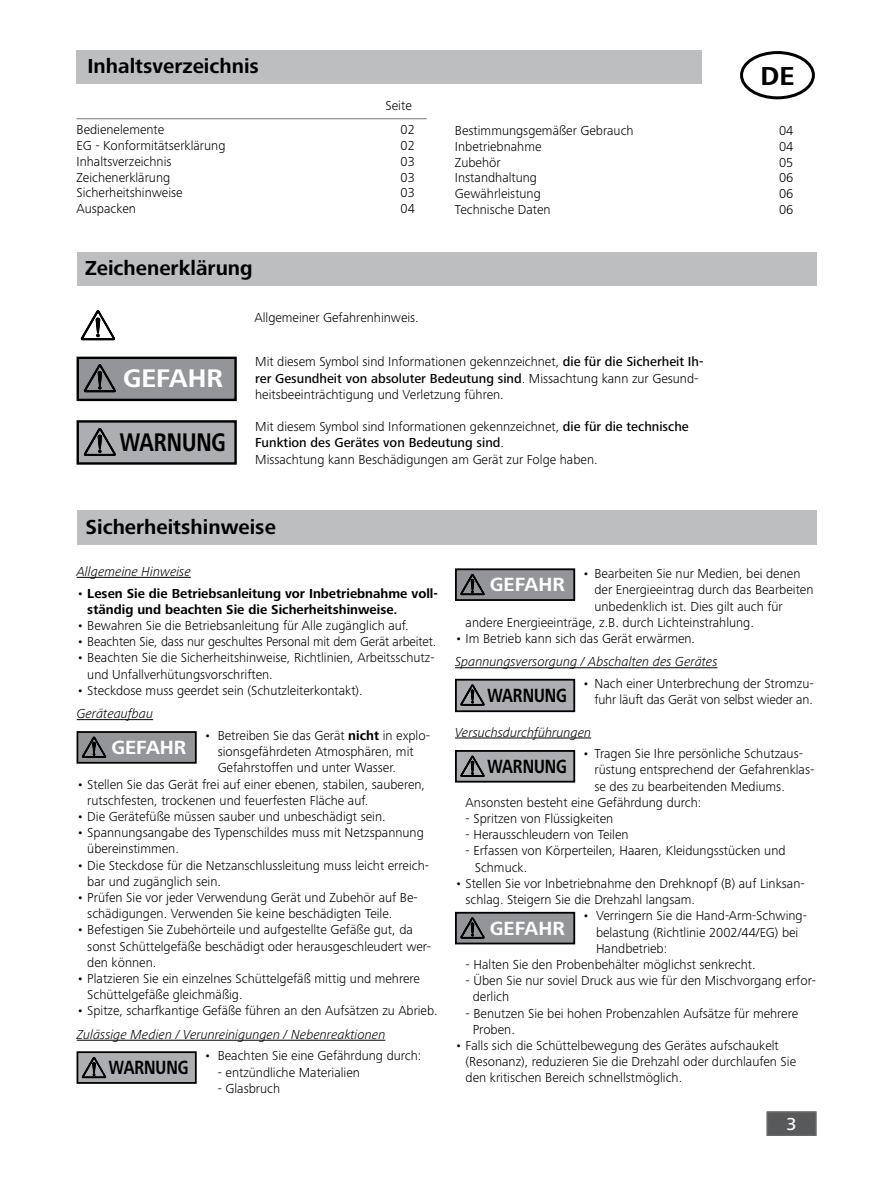
<style>
.page{position:relative;width:893px;height:1187px;background:#fff}
.page>*{position:absolute;margin:0;border:0;box-sizing:border-box;transform-origin:0 0}
.t1{font:700 27px "Frutiger Next IKA";color:#000}
.t2{font:700 26.4px "Frutiger Next IKA";color:#000;scale:.78 1}
.t3{font:700 26.4px "Frutiger Next IKA";color:#fff}
.t4{font:700 21px "Frutiger Next IKA";color:#000}
.t5{font:700 19.8px "Frutiger Next IKA";color:#000;scale:.78 1}
.t6{font:700 19.8px "Frutiger Next IKA";color:#fff}
.t7{font:500 18px "Frutiger Next IKA";color:#fff}
.t8{font:300 13.5px/16.2px "Frutiger Next IKA";color:#000}
.t9{font:italic 300 13.5px "Frutiger Next IKA";color:#000}
.t10{font:700 13.5px/16.2px "Frutiger Next IKA";color:#000}
.s1{font-weight:500}
.s2{font-weight:300}
.s3{font-weight:700}
</style>
<div class="page">
<div style="left:740px;top:51px;width:75px;height:48px;border:3px solid #000;border-radius:50%"></div>
<div style="left:767px;top:1111px;width:49px;height:24px;background:#58595b;border:2px solid #666"></div>
<div style="left:77px;top:50px;width:625px;height:33px;background:#bcbec0"></div>
<hr style="left:77px;top:118px;width:350px;height:1px;background:#7a7a7a">
<div style="left:77px;top:252px;width:739px;height:34px;background:#bcbec0"></div>
<div style="left:77px;top:356px;width:160px;height:45px;background:#939598;border:2px solid #000"></div>
<svg style="left:84px;top:364px;width:32px;height:28px"></svg>
<div style="left:77px;top:420px;width:160px;height:44px;background:#acaeb1;border:2px solid #000"></div>
<svg style="left:84px;top:428px;width:32px;height:28px"></svg>
<svg style="left:81px;top:310px;width:34px;height:30px"></svg>
<div style="left:77px;top:510px;width:739px;height:34px;background:#bcbec0"></div>
<hr style="left:77px;top:577px;width:114px;height:1px;background:#000">
<hr style="left:77px;top:719px;width:76px;height:1px;background:#000">
<hr style="left:77px;top:1039px;width:308px;height:1px;background:#000">
<hr style="left:455px;top:667px;width:262px;height:1px;background:#000">
<hr style="left:455px;top:737px;width:136px;height:1px;background:#000">
<div style="left:455px;top:678px;width:120px;height:34px;background:#acaeb1;border:2px solid #000"></div>
<svg style="left:461px;top:684px;width:24px;height:22px"></svg>
<div style="left:77px;top:731px;width:120px;height:32px;background:#939598;border:2px solid #000"></div>
<svg style="left:82px;top:736px;width:24px;height:22px"></svg>
<div style="left:77px;top:1051px;width:120px;height:32px;background:#acaeb1;border:2px solid #000"></div>
<svg style="left:82px;top:1057px;width:24px;height:21px"></svg>
<div style="left:455px;top:568px;width:120px;height:33px;background:#939598;border:2px solid #000"></div>
<svg style="left:461px;top:574px;width:24px;height:21px"></svg>
<div style="left:455px;top:750px;width:120px;height:32px;background:#acaeb1;border:2px solid #000"></div>
<svg style="left:461px;top:755px;width:24px;height:22px"></svg>
<div style="left:455px;top:911px;width:120px;height:33px;background:#939598;border:2px solid #000"></div>
<svg style="left:461px;top:917px;width:24px;height:21px"></svg>
<h3 class="t4" style="left:87px;top:54px;width:173px">Inhaltsverzeichnis</h3>
<p class="t8" style="left:386px;top:97px;width:28px">Seite</p>
<p class="t8" style="left:77px;top:122px;width:89px">Bedienelemente</p>
<p class="t8" style="left:401px;top:122px;width:16px">02</p>
<p class="t8" style="left:77px;top:137px;width:150px">EG - Konformitätserklärung</p>
<p class="t8" style="left:401px;top:137px;width:16px">02</p>
<p class="t8" style="left:77px;top:153px;width:96px">Inhaltsverzeichnis</p>
<p class="t8" style="left:401px;top:153px;width:16px">03</p>
<p class="t8" style="left:77px;top:169px;width:95px">Zeichenerklärung</p>
<p class="t8" style="left:401px;top:169px;width:16px">03</p>
<p class="t8" style="left:77px;top:185px;width:108px">Sicherheitshinweise</p>
<p class="t8" style="left:401px;top:185px;width:16px">03</p>
<p class="t8" style="left:77px;top:200px;width:61px">Auspacken</p>
<p class="t8" style="left:401px;top:200px;width:16px">04</p>
<h3 class="t4" style="left:85px;top:256px;width:169px">Zeichenerklärung</h3>
<p class="t8" style="left:254px;top:309px;width:166px">Allgemeiner Gefahrenhinweis.</p>
<h1 class="t1" style="left:760px;top:60px;width:35px">DE</h1>
<p class="t8" style="left:455px;top:122px;width:180px">Bestimmungsgemäßer Gebrauch</p>
<p class="t8" style="left:779px;top:122px;width:16px">04</p>
<p class="t8" style="left:455px;top:138px;width:88px">Inbetriebnahme</p>
<p class="t8" style="left:779px;top:138px;width:16px">04</p>
<p class="t8" style="left:455px;top:154px;width:47px">Zubehör</p>
<p class="t8" style="left:779px;top:154px;width:16px">05</p>
<p class="t8" style="left:455px;top:170px;width:84px">Instandhaltung</p>
<p class="t8" style="left:779px;top:170px;width:16px">06</p>
<p class="t8" style="left:455px;top:185px;width:87px">Gewährleistung</p>
<p class="t8" style="left:779px;top:185px;width:16px">06</p>
<p class="t8" style="left:455px;top:201px;width:97px">Technische Daten</p>
<p class="t8" style="left:779px;top:201px;width:16px">06</p>
<h2 class="t3" style="left:123px;top:363px;width:101px">GEFAHR</h2>
<h2 class="t2" style="left:120px;top:427px;width:138px">WARNUNG</h2>
<p class="t8" style="left:255px;top:354px;width:450px">Mit diesem Symbol sind Informationen gekennzeichnet, <span class="s1">die für die Sicherheit Ih&shy;rer Gesundheit von absoluter Bedeutung sind</span>. Missachtung kann zur Gesund&shy;heitsbeeinträchtigung und Verletzung führen.</p>
<p class="t8" style="left:255px;top:418px;width:435px">Mit diesem Symbol sind Informationen gekennzeichnet, <span class="s1">die für die technische<br>Funktion des Gerätes von Bedeutung sind</span>.<br>Missachtung kann Beschädigungen am Gerät zur Folge haben.</p>
<h3 class="t4" style="left:86px;top:514px;width:192px">Sicherheitshinweise</h3>
<p class="t9" style="left:77px;top:563px;width:116px">Allgemeine Hinweise</p>
<p class="t10" style="left:87px;top:585px;width:352px;text-indent:-11px"><span class="s2">•</span> Lesen Sie die Betriebsanleitung vor Inbetriebnahme voll&shy;ständig und beachten Sie die Sicherheitshinweise.</p>
<p class="t8" style="left:77px;top:617px;width:334px">• Bewahren Sie die Betriebsanleitung für Alle zugänglich auf.</p>
<p class="t8" style="left:77px;top:633px;width:361px">• Beachten Sie, dass nur geschultes Personal mit dem Gerät arbeitet.</p>
<p class="t8" style="left:87px;top:649px;width:349px;text-indent:-11px">• Beachten Sie die Sicherheitshinweise, Richtlinien, Arbeitsschutz&shy;und Unfallverhütungsvorschriften.</p>
<p class="t8" style="left:77px;top:682px;width:288px">• Steckdose muss geerdet sein (Schutzleiterkontakt).</p>
<p class="t9" style="left:77px;top:706px;width:78px">Geräteaufbau</p>
<p class="t8" style="left:218px;top:727px;width:214px;text-indent:-14px">• Betreiben Sie das Gerät <span class="s3">nicht</span> in explo&shy;sionsgefährdeten Atmosphären, mit<br>Gefahrstoffen und unter Wasser.</p>
<p class="t8" style="left:87px;top:775px;width:339px;text-indent:-11px">• Stellen Sie das Gerät frei auf einer ebenen, stabilen, sauberen, rutschfesten, trockenen und feuerfesten Fläche auf.</p>
<p class="t8" style="left:77px;top:808px;width:311px">• Die Gerätefüße müssen sauber und unbeschädigt sein.</p>
<p class="t8" style="left:87px;top:824px;width:338px;text-indent:-11px">• Spannungsangabe des Typenschildes muss mit Netzspannung übereinstimmen.</p>
<p class="t8" style="left:87px;top:856px;width:343px;text-indent:-11px">• Die Steckdose für die Netzanschlussleitung muss leicht erreich&shy;bar und zugänglich sein.</p>
<p class="t8" style="left:87px;top:889px;width:332px;text-indent:-11px">• Prüfen Sie vor jeder Verwendung Gerät und Zubehör auf Be&shy;schädigungen. Verwenden Sie keine beschädigten Teile.</p>
<p class="t8" style="left:87px;top:921px;width:345px;text-indent:-11px">• Befestigen Sie Zubehörteile und aufgestellte Gefäße gut, da sonst Schüttelgefäße beschädigt oder herausgeschleudert wer&shy;den können.</p>
<p class="t8" style="left:87px;top:970px;width:334px;text-indent:-11px">• Platzieren Sie ein einzelnes Schüttelgefäß mittig und mehrere<br>Schüttelgefäße gleichmäßig.</p>
<p class="t8" style="left:77px;top:1002px;width:362px">• Spitze, scharfkantige Gefäße führen an den Aufsätzen zu Abrieb.</p>
<p class="t9" style="left:77px;top:1026px;width:310px">Zulässige Medien / Verunreinigungen / Nebenreaktionen</p>
<p class="t8" style="left:204px;top:1047px;width:219px">• Beachten Sie eine Gefährdung durch:</p>
<p class="t8" style="left:218px;top:1063px;width:144px">- entzündliche Materialien</p>
<p class="t8" style="left:218px;top:1080px;width:64px">- Glasbruch</p>
<h3 class="t6" style="left:111px;top:736px;width:76px">GEFAHR</h3>
<h3 class="t5" style="left:109px;top:1056px;width:104px">WARNUNG</h3>
<p class="t8" style="left:582px;top:565px;width:219px">• Bearbeiten Sie nur Medien, bei denen</p>
<p class="t8" style="left:594px;top:581px;width:220px">der Energieeintrag durch das Bearbeiten</p>
<p class="t8" style="left:594px;top:598px;width:190px">unbedenklich ist. Dies gilt auch für</p>
<p class="t8" style="left:466px;top:614px;width:290px">andere Energieeinträge, z.B. durch Lichteinstrahlung.</p>
<p class="t8" style="left:455px;top:630px;width:242px">• Im Betrieb kann sich das Gerät erwärmen.</p>
<p class="t9" style="left:455px;top:654px;width:264px">Spannungsversorgung / Abschalten des Gerätes</p>
<p class="t8" style="left:582px;top:675px;width:233px;text-align:right">• Nach einer Unterbrechung der Stromzu&shy;fuhr läuft das Gerät von selbst wieder an.</p>
<p class="t9" style="left:455px;top:724px;width:138px">Versuchsdurchführungen</p>
<p class="t8" style="left:582px;top:745px;width:222px">• Tragen Sie Ihre persönliche Schutzaus-</p>
<p class="t8" style="left:594px;top:761px;width:221px">rüstung entsprechend der Gefahrenklas-</p>
<p class="t8" style="left:594px;top:778px;width:192px">se des zu bearbeitenden Mediums.</p>
<p class="t8" style="left:466px;top:794px;width:237px">Ansonsten besteht eine Gefährdung durch:</p>
<p class="t8" style="left:466px;top:810px;width:149px">- Spritzen von Flüssigkeiten</p>
<p class="t8" style="left:466px;top:826px;width:165px">- Herausschleudern von Teilen</p>
<p class="t8" style="left:475px;top:842px;width:312px;text-indent:-9px">- Erfassen von Körperteilen, Haaren, Kleidungsstücken und<br>Schmuck.</p>
<p class="t8" style="left:466px;top:875px;width:341px;text-indent:-11px">• Stellen Sie vor Inbetriebnahme den Drehknopf (B) auf Linksan&shy;schlag. Steigern Sie die Drehzahl langsam.</p>
<p class="t8" style="left:596px;top:907px;width:212px;text-indent:-14px">• Verringern Sie die Hand-Arm-Schwing&shy;belastung (Richtlinie 2002/44/EG) bei<br>Handbetrieb:</p>
<p class="t8" style="left:466px;top:956px;width:291px">- Halten Sie den Probenbehälter möglichst senkrecht.</p>
<p class="t8" style="left:473px;top:972px;width:345px;text-indent:-7px">- Üben Sie nur soviel Druck aus wie für den Mischvorgang erfor&shy;derlich</p>
<p class="t8" style="left:473px;top:1004px;width:327px;text-indent:-7px">- Benutzen Sie bei hohen Probenzahlen Aufsätze für mehrere<br>Proben.</p>
<p class="t8" style="left:466px;top:1037px;width:332px;text-indent:-11px">• Falls sich die Schüttelbewegung des Gerätes aufschaukelt (Resonanz), reduzieren Sie die Drehzahl oder durchlaufen Sie den kritischen Bereich schnellstmöglich.</p>
<h3 class="t6" style="left:490px;top:573px;width:76px">GEFAHR</h3>
<h3 class="t5" style="left:487px;top:684px;width:104px">WARNUNG</h3>
<h3 class="t5" style="left:487px;top:754px;width:104px">WARNUNG</h3>
<h3 class="t6" style="left:490px;top:916px;width:76px">GEFAHR</h3>
<h3 class="t7" style="left:786px;top:1113px;width:12px">3</h3>
</div>
